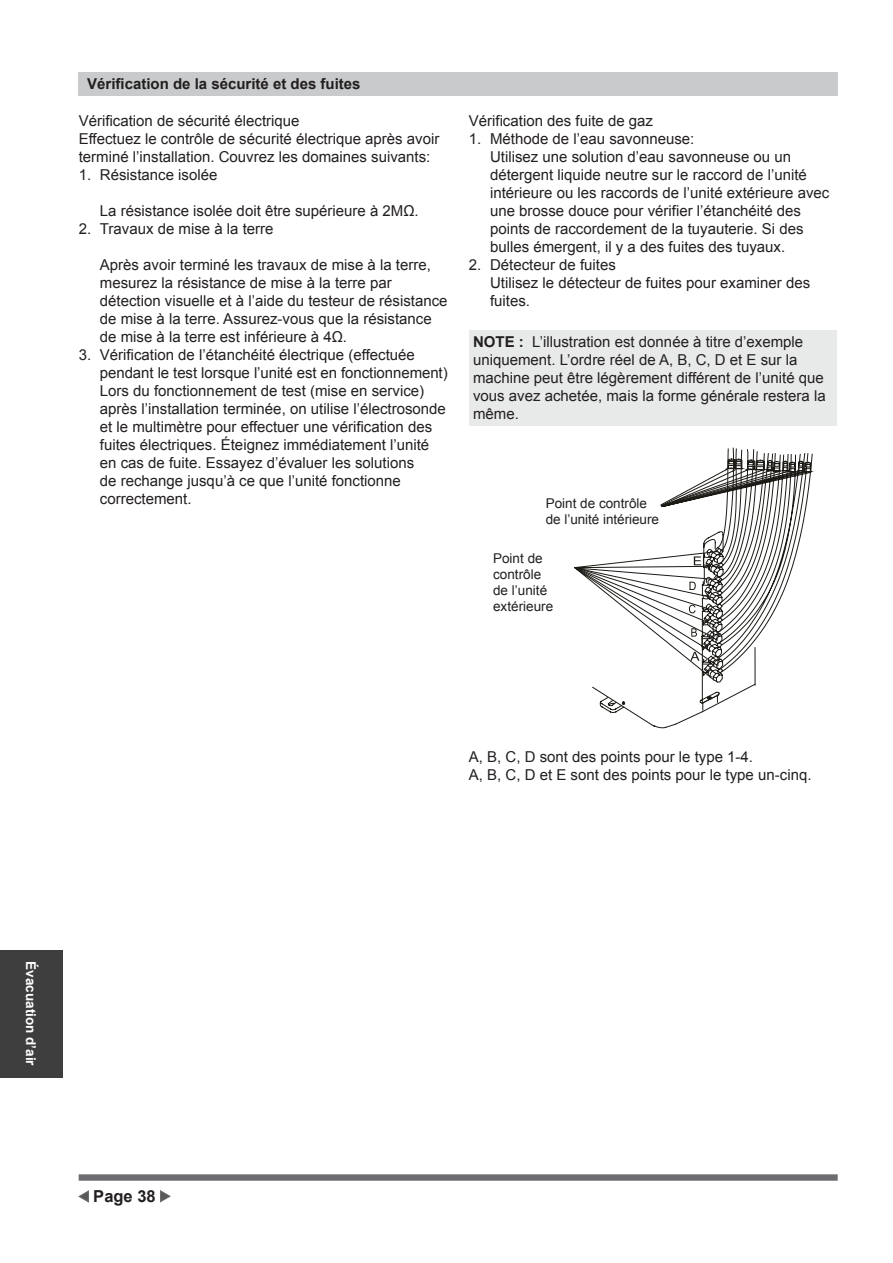
<style>
.page{position:relative;width:893px;height:1263px;background:#fff}
.page>*{position:absolute;margin:0;border:0;box-sizing:border-box;transform-origin:0 0}
.t1{font:700 16.5px "Arial";color:#231f20}
.t2{font:15px/18px "Arial";color:#231f20}
.t3{font:700 15px "Arial";color:#231f20}
.t4{font:13.5px/16.2px "Arial";color:#231f20}
.t5{font:700 13.5px "Arial";color:#fff}
.s1{font-weight:700}
.s2{font-style:inherit}
</style>
<div class="page">
<div style="left:0;top:950px;width:62px;height:127px;background:#3e3e3f"></div>
<div style="left:79px;top:72px;width:759px;height:24px;background:#c9cacc"></div>
<div style="left:469px;top:330px;width:368px;height:95px;background:#e8e9e9"></div>
<svg style="left:574px;top:448px;width:239px;height:280px"></svg>
<div style="left:79px;top:1174px;width:759px;height:7px;background:#6c6d70"></div>
<svg style="left:79px;top:1190px;width:10px;height:13px"></svg>
<svg style="left:160px;top:1190px;width:11px;height:12px"></svg>
<p class="t3" style="left:87px;top:74px;width:275px">Vérification de la sécurité et des fuites</p>
<p class="t2" style="left:79px;top:111px;width:362px">Vérification de sécurité électrique<br>Effectuez le contrôle de sécurité électrique après avoir terminé l’installation. Couvrez les domaines suivants:</p>
<p class="t2" style="left:79px;top:165px;width:140px">1. Résistance isolée</p>
<p class="t2" style="left:100px;top:201px;width:320px">La résistance isolée doit être supérieure à 2MΩ.</p>
<p class="t2" style="left:79px;top:219px;width:196px">2. Travaux de mise à la terre</p>
<p class="t2" style="left:100px;top:255px;width:349px">Après avoir terminé les travaux de mise à la terre, mesurez la résistance de mise à la terre par détection visuelle et à l’aide du testeur de résistance de mise à la terre. Assurez-vous que la résistance de mise à la terre est inférieure à 4Ω.</p>
<p class="t2" style="left:100px;top:345px;width:349px;text-indent:-21px">3. Vérification de l’étanchéité électrique (effectuée pendant le test lorsque l’unité est en fonctionnement)<br>Lors du fonctionnement de test (mise en service) après l’installation terminée, on utilise l’électrosonde et le multimètre pour effectuer une vérification des fuites électriques. Éteignez immédiatement l’unité en cas de fuite. Essayez d’évaluer les solutions<br>de rechange jusqu’à ce que l’unité fonctionne correctement.</p>
<p class="t2" style="left:469px;top:111px;width:186px">Vérification des fuite de gaz</p>
<p class="t2" style="left:490px;top:129px;width:341px;text-indent:-21px">1. Méthode de l’eau savonneuse:<br>Utilisez une solution d’eau savonneuse ou un détergent liquide neutre sur le raccord de l’unité intérieure ou les raccords de l’unité extérieure avec une brosse douce pour vérifier l’étanchéité des points de raccordement de la tuyauterie. Si des bulles émergent, il y a des fuites des tuyaux.</p>
<p class="t2" style="left:490px;top:255px;width:322px;text-indent:-21px">2. Détecteur de fuites<br>Utilisez le détecteur de fuites pour examiner des fuites.</p>
<p class="t2" style="left:473px;top:333px;width:354px"><span class="s1">NOTE :</span> L’illustration est donnée à titre d’exemple uniquement. L’ordre réel de A, B, C, D et E sur la machine peut être légèrement différent de l’unité que vous avez achetée, mais la forme générale restera la même.</p>
<p class="t4" style="left:546px;top:495px;width:115px">Point de contrôle de l’unité intérieure</p>
<p class="t4" style="left:493px;top:550px;width:62px">Point de contrôle de l’unité extérieure</p>
<p class="t2" style="left:469px;top:748px;width:344px">A, B, C, D sont des points pour le type 1-4.<br>A, B, C, D et E sont des points pour le type un-cinq.</p>
<p class="t5" style="left:40px;top:961px;width:106px;rotate:90deg">Évacuation d’air</p>
<p class="t1" style="left:93px;top:1185px;width:64px">Page <span class="s2">38</span></p>
</div>
